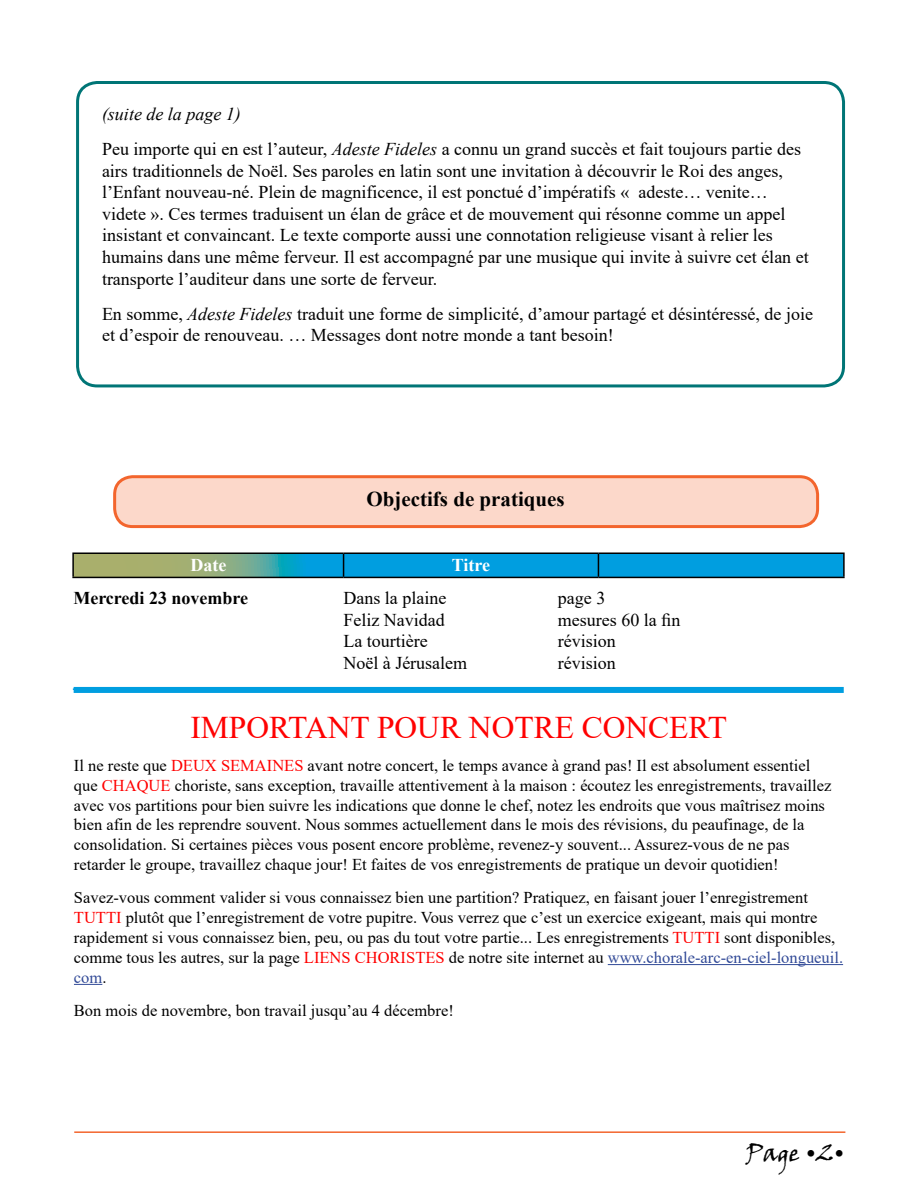
<style>
.page{position:relative;width:918px;height:1188px;background:#fff}
.page>*{position:absolute;margin:0;border:0;box-sizing:border-box;transform-origin:0 0}
.t1{font:31.5px "Times New Roman";color:#ff0101}
.t2{font:24px "Viner Hand ITC";color:#000}
.t3{font:700 21px "Times New Roman";color:#000}
.t4{font:18px/21.6px "Times New Roman";color:#000}
.t5{font:700 18px "Times New Roman";color:#000}
.t6{font:700 18px "Times New Roman";color:#fff}
.t7{font:16.5px/19.8px "Times New Roman";color:#000}
.s1{font-style:italic}
.s2{color:#ff0101}
.s3{color:#324a97}
</style>
<div class="page">
<hr style="left:74px;top:1131px;width:771px;height:2px;background:#f3652d">
<div style="left:115px;top:477px;width:703px;height:50px;background:#fcd8ca;border-radius:18px"></div>
<div style="left:113px;top:475px;width:706px;height:53px;border:3px solid #f3652d;border-radius:18px"></div>
<hr style="left:72px;top:552px;width:272px;height:2px;background:#000">
<hr style="left:72px;top:554px;width:2px;height:23px;background:#000">
<hr style="left:344px;top:552px;width:254px;height:2px;background:#000">
<hr style="left:598px;top:552px;width:247px;height:2px;background:#000">
<svg style="left:73px;top:553px;width:770px;height:24px;background:#2598b8"></svg>
<hr style="left:843px;top:554px;width:2px;height:23px;background:#000">
<hr style="left:72px;top:577px;width:272px;height:1px;background:#000">
<hr style="left:344px;top:577px;width:254px;height:1px;background:#000">
<hr style="left:598px;top:577px;width:247px;height:1px;background:#000">
<hr style="left:73px;top:688px;width:770px;height:2px;background:#009ee0">
<div style="left:74px;top:687px;width:770px;height:6px;background:#009ee0"></div>
<hr style="left:608px;top:964px;width:235px;height:1px;background:#314a97">
<svg style="left:74px;top:984px;width:28px;height:1px"></svg>
<div style="left:76px;top:81px;width:769px;height:306px;border:3px solid #007576;border-radius:20px"></div>
<p class="t4" style="left:102px;top:96px;width:701px;line-height:35.1px"><span class="s1">(suite de la page 1)<br></span>Peu importe qui en est l’auteur, <span class="s1">Adeste Fideles</span> a connu un grand succès et fait toujours partie des</p>
<p class="t4" style="left:102px;top:159px;width:708px">airs traditionnels de Noël. Ses paroles en latin sont une invitation à découvrir le Roi des anges, l’Enfant nouveau-né. Plein de magnificence, il est ponctué d’impératifs « adeste… venite… videte ». Ces termes traduisent un élan de grâce et de mouvement qui résonne comme un appel insistant et convaincant. Le texte comporte aussi une connotation religieuse visant à relier les humains dans une même ferveur. Il est accompagné par une musique qui invite à suivre cet élan et transporte l’auditeur dans une sorte de ferveur.</p>
<p class="t4" style="left:102px;top:302px;width:713px">En somme, <span class="s1">Adeste Fideles</span> traduit une forme de simplicité, d’amour partagé et désintéressé, de joie et d’espoir de renouveau. … Messages dont notre monde a tant besoin!</p>
<p class="t3" style="left:366px;top:484px;width:200px">Objectifs de pratiques</p>
<p class="t6" style="left:190px;top:552px;width:37px">Date</p>
<p class="t6" style="left:452px;top:552px;width:40px">Titre</p>
<p class="t5" style="left:73px;top:585px;width:176px">Mercredi 23 novembre</p>
<p class="t4" style="left:343px;top:587px;width:104px">Dans la plaine</p>
<p class="t4" style="left:558px;top:587px;width:49px">page 3</p>
<p class="t4" style="left:343px;top:608px;width:103px">Feliz Navidad</p>
<p class="t4" style="left:558px;top:608px;width:124px">mesures 60 la fin</p>
<p class="t4" style="left:343px;top:630px;width:86px">La tourtière</p>
<p class="t4" style="left:558px;top:630px;width:59px">révision</p>
<p class="t4" style="left:343px;top:651px;width:125px">Noël à Jérusalem</p>
<p class="t4" style="left:558px;top:651px;width:59px">révision</p>
<h1 class="t1" style="left:190px;top:705px;width:538px">IMPORTANT POUR NOTRE CONCERT</h1>
<p class="t7" style="left:74px;top:755px;width:759px">Il ne reste que <span class="s2">DEUX SEMAINES</span> avant notre concert, le temps avance à grand pas! Il est absolument essentiel que <span class="s2">CHAQUE</span> choriste, sans exception, travaille attentivement à la maison : écoutez les enregistrements, travaillez avec vos partitions pour bien suivre les indications que donne le chef, notez les endroits que vous maîtrisez moins bien afin de les reprendre souvent. Nous sommes actuellement dans le mois des révisions, du peaufinage, de la consolidation. Si certaines pièces vous posent encore problème, revenez-y souvent... Assurez-vous de ne pas retarder le groupe, travaillez chaque jour! Et faites de vos enregistrements de pratique un devoir quotidien!</p>
<p class="t7" style="left:74px;top:887px;width:771px">Savez-vous comment valider si vous connaissez bien une partition? Pratiquez, en faisant jouer l’enregistrement <span class="s2">TUTTI</span> plutôt que l’enregistrement de votre pupitre. Vous verrez que c’est un exercice exigeant, mais qui montre rapidement si vous connaissez bien, peu, ou pas du tout votre partie... Les enregistrements <span class="s2">TUTTI</span> sont disponibles, comme tous les autres, sur la page <span class="s2">LIENS CHORISTES</span> de notre site internet au <span class="s3">www.chorale-arc-en-ciel-longueuil. com</span>.</p>
<p class="t7" style="left:74px;top:1000px;width:381px">Bon mois de novembre, bon travail jusqu’au 4 décembre!</p>
<h2 class="t2" style="left:746px;top:1138px;width:101px">Page •2•</h2>
</div>
